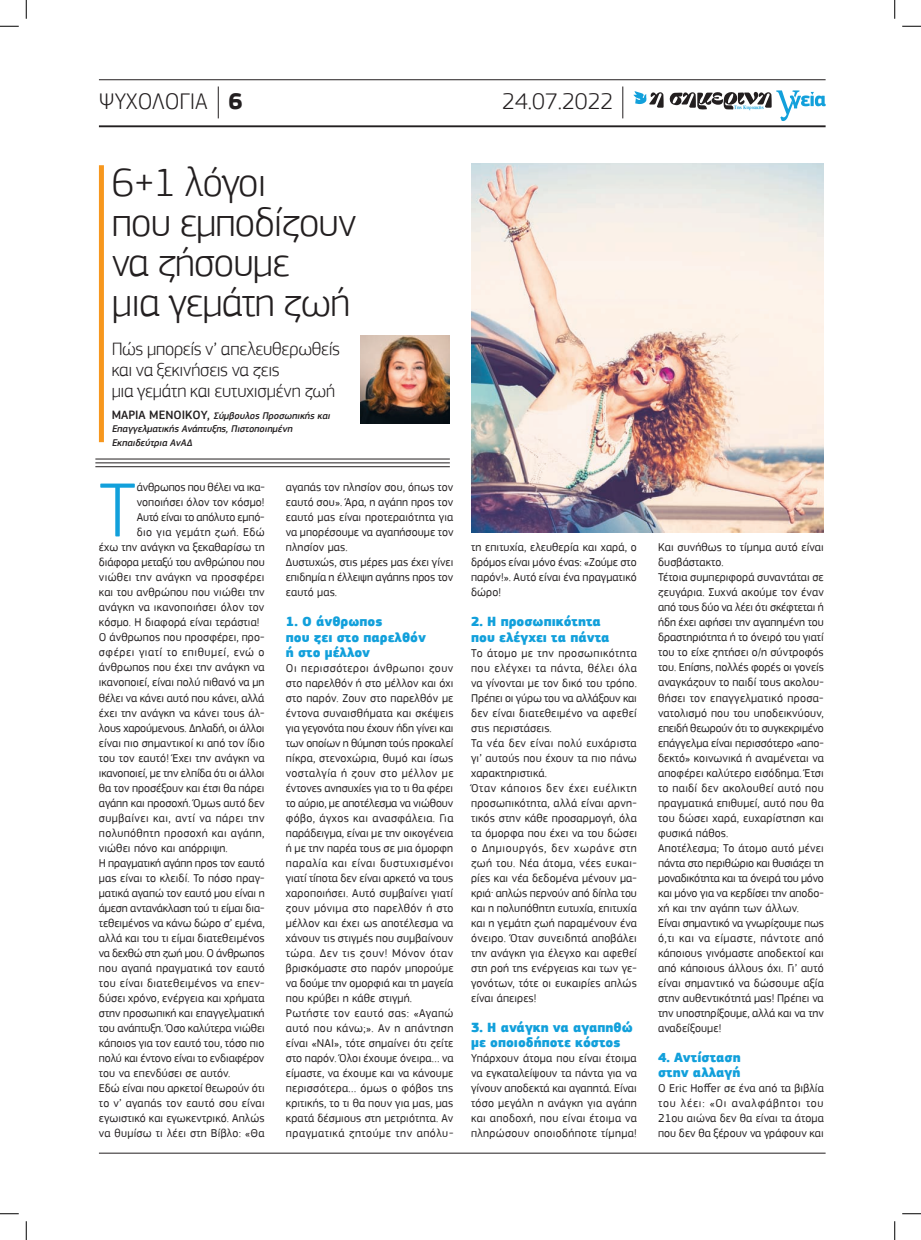
<style>
.page{position:relative;width:921px;height:1240px;background:#fff}
.page>*{position:absolute;margin:0;border:0;box-sizing:border-box;transform-origin:0 0}
.t1{font:300 79.75px "PF Square Sans Pro";color:#12a0db}
.t2{font:300 41.25px/40px "PF Square Sans Pro";letter-spacing:-.02em;color:#231f20}
.t3{font:300 23.75px "PF Square Sans Pro";letter-spacing:-.01em;color:#231f20}
.t4{font:300 18.75px/21.2px "PF Square Sans Pro";letter-spacing:-.01em;color:#231f20}
.t5{font:900 13.75px/15px "PF Square Sans Pro";color:#12a0db}
.t6{font:11.88px/15px "PF Square Sans Pro";letter-spacing:.01em;color:#231f20}
.t7{font:11.88px "PF Square Sans Pro";letter-spacing:-.01em;color:#231f20}
.t8{font:11.88px "PF Square Sans Pro";letter-spacing:.03em;color:#231f20}
.t9{font:11.88px "PF Square Sans Pro";letter-spacing:-.015em;color:#231f20}
.t10{font:11.88px "PF Square Sans Pro";letter-spacing:.04em;color:#231f20}
.t11{font:11.88px "PF Square Sans Pro";letter-spacing:.045em;color:#231f20}
.t12{font:11.88px "PF Square Sans Pro";letter-spacing:-.02em;color:#231f20}
.t13{font:11.88px "PF Square Sans Pro";letter-spacing:.035em;color:#231f20}
.t14{font:italic 500 10px/13.8px "PF Square Sans Pro";color:#231f20}
.t15{font:700 5px "PF Document";color:#12a0db}
.s1{font-weight:700}
.s2{font-style:normal;font-size:12.5px}
</style>
<div class="page">
<hr style="left:99px;top:1152px;width:726px;height:1px;background:#231f20">
<hr style="left:99px;top:79px;width:726px;height:1px;background:#231f20">
<hr style="left:99px;top:125px;width:726px;height:2px;background:#231f20">
<svg style="left:633px;top:91px;width:30px;height:17px"></svg>
<svg style="left:669px;top:90px;width:156px;height:31px"></svg>
<hr style="left:622px;top:86px;width:1px;height:32px;background:#231f20">
<hr style="left:218px;top:86px;width:1px;height:32px;background:#231f20">
<div style="left:99px;top:165px;width:5px;height:277px;background:#f7971d"></div>
<hr style="left:95px;top:466px;width:355px;height:1px;background:#231f20">
<hr style="left:95px;top:462px;width:355px;height:1px;background:#231f20">
<hr style="left:95px;top:459px;width:355px;height:1px;background:#231f20">
<img style="left:471px;top:164px;width:352px;height:368px">
<img style="left:361px;top:335px;width:88px;height:88px">
<svg style="left:0;top:25px;width:19px;height:2px"></svg>
<svg style="left:902px;top:25px;width:19px;height:2px"></svg>
<svg style="left:0;top:1213px;width:19px;height:1px"></svg>
<svg style="left:902px;top:1213px;width:19px;height:1px"></svg>
<svg style="left:25px;top:0;width:2px;height:19px"></svg>
<svg style="left:25px;top:1221px;width:2px;height:19px"></svg>
<svg style="left:894px;top:0;width:1px;height:19px"></svg>
<svg style="left:894px;top:1221px;width:1px;height:19px"></svg>
<p class="t3" style="left:99px;top:87px;width:145px">ΨΥΧΟΛΟΓΙΑ <span class="s1">6</span></p>
<p class="t3" style="left:502px;top:87px;width:113px">24.07.2022</p>
<p class="t15" style="left:734px;top:104px;width:31px">Της Κυριακής</p>
<p class="t2" style="left:112px;top:162px;width:246px">6+1 λόγοι<br>που εμποδίζουν να ζήσουμε<br>μια γεμάτη ζωή</p>
<p class="t4" style="left:112px;top:338px;width:230px">Πώς μπορείς ν’ απελευθερωθείς και να ξεκινήσεις να ζεις<br>μια γεμάτη και ευτυχισμένη ζωή</p>
<p class="t14" style="left:112px;top:409px;width:222px"><span class="s2">Μ Α Ρ Ι Α Μ Ε Ν Ο Ι Κ Ο Υ,</span> Σύμβουλος Προσωπικής και<br>Επαγγελματικής Ανάπτυξης, Πιστοποιημένη<br>Εκπαιδεύτρια ΑνΑΔ</p>
<p class="t1" style="left:99px;top:463px;width:39px">T</p>
<p class="t9" style="left:137px;top:480px;width:129px">άνθρωπος που θέλει να ικα-</p>
<p class="t6" style="left:137px;top:495px;width:129px">νοποιήσει όλον τον κόσμο!</p>
<p class="t9" style="left:137px;top:510px;width:129px">Αυτό είναι το απόλυτο εμπό-</p>
<p class="t13" style="left:137px;top:525px;width:129px">διο για γεμάτη ζωή. Εδώ</p>
<p class="t6" style="left:99px;top:540px;width:167px">έχω την ανάγκη να ξεκαθαρίσω τη</p>
<p class="t6" style="left:99px;top:555px;width:167px">διάφορα μεταξύ του ανθρώπου που</p>
<p class="t6" style="left:99px;top:570px;width:167px">νιώθει την ανάγκη να προσφέρει</p>
<p class="t6" style="left:99px;top:585px;width:167px">και του ανθρώπου που νιώθει την</p>
<p class="t6" style="left:99px;top:600px;width:167px">ανάγκη να ικανοποιήσει όλον τον</p>
<p class="t6" style="left:99px;top:615px;width:162px">κόσμο. Η διαφορά είναι τεράστια!</p>
<p class="t6" style="left:99px;top:630px;width:167px">Ο άνθρωπος που προσφέρει, προ-</p>
<p class="t11" style="left:99px;top:645px;width:167px">σφέρει γιατί το επιθυμεί, ενώ ο</p>
<p class="t6" style="left:99px;top:660px;width:167px">άνθρωπος που έχει την ανάγκη να</p>
<p class="t6" style="left:99px;top:675px;width:167px">ικανοποιεί, είναι πολύ πιθανό να μη</p>
<p class="t6" style="left:99px;top:690px;width:167px">θέλει να κάνει αυτό που κάνει, αλλά</p>
<p class="t6" style="left:99px;top:705px;width:167px">έχει την ανάγκη να κάνει τους άλ-</p>
<p class="t7" style="left:99px;top:720px;width:167px">λους χαρούμενους. Δηλαδή, οι άλλοι</p>
<p class="t6" style="left:99px;top:735px;width:167px">είναι πιο σημαντικοί κι από τον ίδιο</p>
<p class="t6" style="left:99px;top:750px;width:167px">του τον εαυτό! Έχει την ανάγκη να</p>
<p class="t7" style="left:99px;top:765px;width:167px">ικανοποιεί, με την ελπίδα ότι οι άλλοι</p>
<p class="t6" style="left:99px;top:780px;width:167px">θα τον προσέξουν και έτσι θα πάρει</p>
<p class="t6" style="left:99px;top:795px;width:167px">αγάπη και προσοχή. Όμως αυτό δεν</p>
<p class="t10" style="left:99px;top:810px;width:167px">συμβαίνει και, αντί να πάρει την</p>
<p class="t8" style="left:99px;top:825px;width:167px">πολυπόθητη προσοχή και αγάπη,</p>
<p class="t6" style="left:99px;top:840px;width:130px">νιώθει πόνο και απόρριψη.</p>
<p class="t7" style="left:99px;top:855px;width:167px">Η πραγματική αγάπη προς τον εαυτό</p>
<p class="t6" style="left:99px;top:870px;width:167px">μας είναι το κλειδί. Το πόσο πραγ-</p>
<p class="t6" style="left:99px;top:885px;width:167px">ματικά αγαπώ τον εαυτό μου είναι η</p>
<p class="t7" style="left:99px;top:900px;width:167px">άμεση αντανάκλαση τού τι είμαι δια-</p>
<p class="t6" style="left:99px;top:915px;width:167px">τεθειμένος να κάνω δώρο σ’ εμένα,</p>
<p class="t6" style="left:99px;top:930px;width:167px">αλλά και του τι είμαι διατεθειμένος</p>
<p class="t12" style="left:99px;top:945px;width:167px">να δεχθώ στη ζωή μου. Ο άνθρωπος</p>
<p class="t6" style="left:99px;top:960px;width:167px">που αγαπά πραγματικά τον εαυτό</p>
<p class="t8" style="left:99px;top:975px;width:167px">του είναι διατεθειμένος να επεν-</p>
<p class="t6" style="left:99px;top:990px;width:167px">δύσει χρόνο, ενέργεια και χρήματα</p>
<p class="t6" style="left:99px;top:1005px;width:167px">στην προσωπική και επαγγελματική</p>
<p class="t6" style="left:99px;top:1020px;width:167px">του ανάπτυξη. Όσο καλύτερα νιώθει</p>
<p class="t6" style="left:99px;top:1035px;width:167px">κάποιος για τον εαυτό του, τόσο πιο</p>
<p class="t7" style="left:99px;top:1050px;width:167px">πολύ και έντονο είναι το ενδιαφέρον</p>
<p class="t6" style="left:99px;top:1065px;width:133px">του να επενδύσει σε αυτόν.</p>
<p class="t6" style="left:99px;top:1080px;width:167px">Εδώ είναι που αρκετοί θεωρούν ότι</p>
<p class="t6" style="left:99px;top:1095px;width:167px">το ν’ αγαπάς τον εαυτό σου είναι</p>
<p class="t6" style="left:99px;top:1110px;width:167px">εγωιστικό και εγωκεντρικό. Απλώς</p>
<p class="t6" style="left:99px;top:1125px;width:167px">να θυμίσω τι λέει στη Βίβλο: «Θα</p>
<p class="t6" style="left:286px;top:480px;width:169px">αγαπάς τον πλησίον σου, όπως τον εαυτό σου». Άρα, η αγάπη προς τον εαυτό μας είναι προτεραιότητα για να μπορέσουμε να αγαπήσουμε τον πλησίον μας.<br>Δυστυχώς, στις μέρες μας έχει γίνει επιδημία η έλλειψη αγάπης προς τον εαυτό μας.</p>
<p class="t5" style="left:286px;top:615px;width:142px">1. Ο άνθρωπος<br>που ζει στο παρελθόν ή στο μέλλον</p>
<p class="t6" style="left:286px;top:660px;width:169px">Οι περισσότεροι άνθρωποι ζουν στο παρελθόν ή στο μέλλον και όχι στο παρόν. Ζουν στο παρελθόν με έντονα συναισθήματα και σκέψεις για γεγονότα που έχουν ήδη γίνει και των οποίων η θύμηση τούς προκαλεί πίκρα, στενοχώρια, θυμό και ίσως νοσταλγία ή ζουν στο μέλλον με έντονες ανησυχίες για το τι θα φέρει το αύριο, με αποτέλεσμα να νιώθουν φόβο, άγχος και ανασφάλεια. Για παράδειγμα, είναι με την οικογένεια ή με την παρέα τους σε μια όμορφη παραλία και είναι δυστυχισμένοι γιατί τίποτα δεν είναι αρκετό να τους χαροποιήσει. Αυτό συμβαίνει γιατί ζουν μόνιμα στο παρελθόν ή στο μέλλον και έχει ως αποτέλεσμα να χάνουν τις στιγμές που συμβαίνουν τώρα. Δεν τις ζουν! Μόνον όταν βρισκόμαστε στο παρόν μπορούμε να δούμε την ομορφιά και τη μαγεία που κρύβει η κάθε στιγμή.<br>Ρωτήστε τον εαυτό σας: «Αγαπώ αυτό που κάνω;». Αν η απάντηση είναι «ΝΑΙ», τότε σημαίνει ότι ζείτε στο παρόν. Όλοι έχουμε όνειρα… να είμαστε, να έχουμε και να κάνουμε περισσότερα… όμως ο φόβος της κριτικής, το τι θα πουν για μας, μας κρατά δέσμιους στη μετριότητα. Αν πραγματικά ζητούμε την απόλυ-</p>
<p class="t6" style="left:471px;top:540px;width:167px;text-align:justify">τη επιτυχία, ελευθερία και χαρά, ο δρόμος είναι μόνο ένας: «Ζούμε στο παρόν!». Αυτό είναι ένα πραγματικό δώρο!</p>
<p class="t5" style="left:471px;top:615px;width:140px">2. Η προσωπικότητα που ελέγχει τα πάντα</p>
<p class="t6" style="left:471px;top:645px;width:167px">Το άτομο με την προσωπικότητα που ελέγχει τα πάντα, θέλει όλα να γίνονται με τον δικό του τρόπο.<br>Πρέπει οι γύρω του να αλλάξουν και δεν είναι διατεθειμένο να αφεθεί στις περιστάσεις.<br>Τα νέα δεν είναι πολύ ευχάριστα γι’ αυτούς που έχουν τα πιο πάνω χαρακτηριστικά.<br>Όταν κάποιος δεν έχει ευέλικτη προσωπικότητα, αλλά είναι αρνη&shy;τικός στην κάθε προσαρμογή, όλα τα όμορφα που έχει να του δώσει ο Δημιουργός, δεν χωράνε στη ζωή του. Νέα άτομα, νέες ευκαι&shy;ρίες και νέα δεδομένα μένουν μα&shy;κριά· απλώς περνούν από δίπλα του και η πολυπόθητη ευτυχία, επιτυχία και η γεμάτη ζωή παραμένουν ένα όνειρο. Όταν συνειδητά αποβάλει την ανάγκη για έλεγχο και αφεθεί στη ροή της ενέργειας και των γε&shy;γονότων, τότε οι ευκαιρίες απλώς είναι άπειρες!</p>
<p class="t5" style="left:471px;top:1020px;width:163px">3. Η ανάγκη να αγαπηθώ με οποιοδήποτε κόστος</p>
<p class="t6" style="left:471px;top:1050px;width:167px;text-align:justify">Υπάρχουν άτομα που είναι έτοιμα να εγκαταλείψουν τα πάντα για να γίνουν αποδεκτά και αγαπητά. Είναι τόσο μεγάλη η ανάγκη για αγάπη και αποδοχή, που είναι έτοιμα να πληρώσουν οποιοδήποτε τίμημα!</p>
<p class="t6" style="left:658px;top:540px;width:167px">Και συνήθως το τίμημα αυτό είναι δυσβάστακτο.<br>Τέτοια συμπεριφορά συναντάται σε ζευγάρια. Συχνά ακούμε τον έναν από τους δύο να λέει ότι σκέφτεται ή ήδη έχει αφήσει την αγαπημένη του δραστηριότητα ή το όνειρό του γιατί του το είχε ζητήσει ο/η σύντροφός του. Επίσης, πολλές φορές οι γονείς αναγκάζουν το παιδί τους ακολου&shy;θήσει τον επαγγελματικό προσα&shy;νατολισμό που του υποδεικνύουν, επειδή θεωρούν ότι το συγκεκριμένο επάγγελμα είναι περισσότερο «απο&shy;δεκτό» κοινωνικά ή αναμένεται να αποφέρει καλύτερο εισόδημα. Έτσι το παιδί δεν ακολουθεί αυτό που πραγματικά επιθυμεί, αυτό που θα του δώσει χαρά, ευχαρίστηση και φυσικά πάθος.<br>Αποτέλεσμα; Το άτομο αυτό μένει πάντα στο περιθώριο και θυσιάζει τη μοναδικότητα και τα όνειρά του μόνο και μόνο για να κερδίσει την αποδο&shy;χή και την αγάπη των άλλων.<br>Είναι σημαντικό να γνωρίζουμε πως ό,τι και να είμαστε, πάντοτε από κάποιους γινόμαστε αποδεκτοί και από κάποιους άλλους όχι. Γι’ αυτό είναι σημαντικό να δώσουμε αξία στην αυθεντικότητά μας! Πρέπει να την υποστηρίξουμε, αλλά και να την αναδείξουμε!</p>
<p class="t5" style="left:658px;top:1050px;width:84px">4. Αντίσταση στην αλλαγή</p>
<p class="t6" style="left:658px;top:1080px;width:167px;text-align:justify">Ο Eric Hoffer σε ένα από τα βιβλία του λέει: «Οι αναλφάβητοι του 21ου αιώνα δεν θα είναι τα άτομα που δεν θα ξέρουν να γράφουν και</p>
</div>
